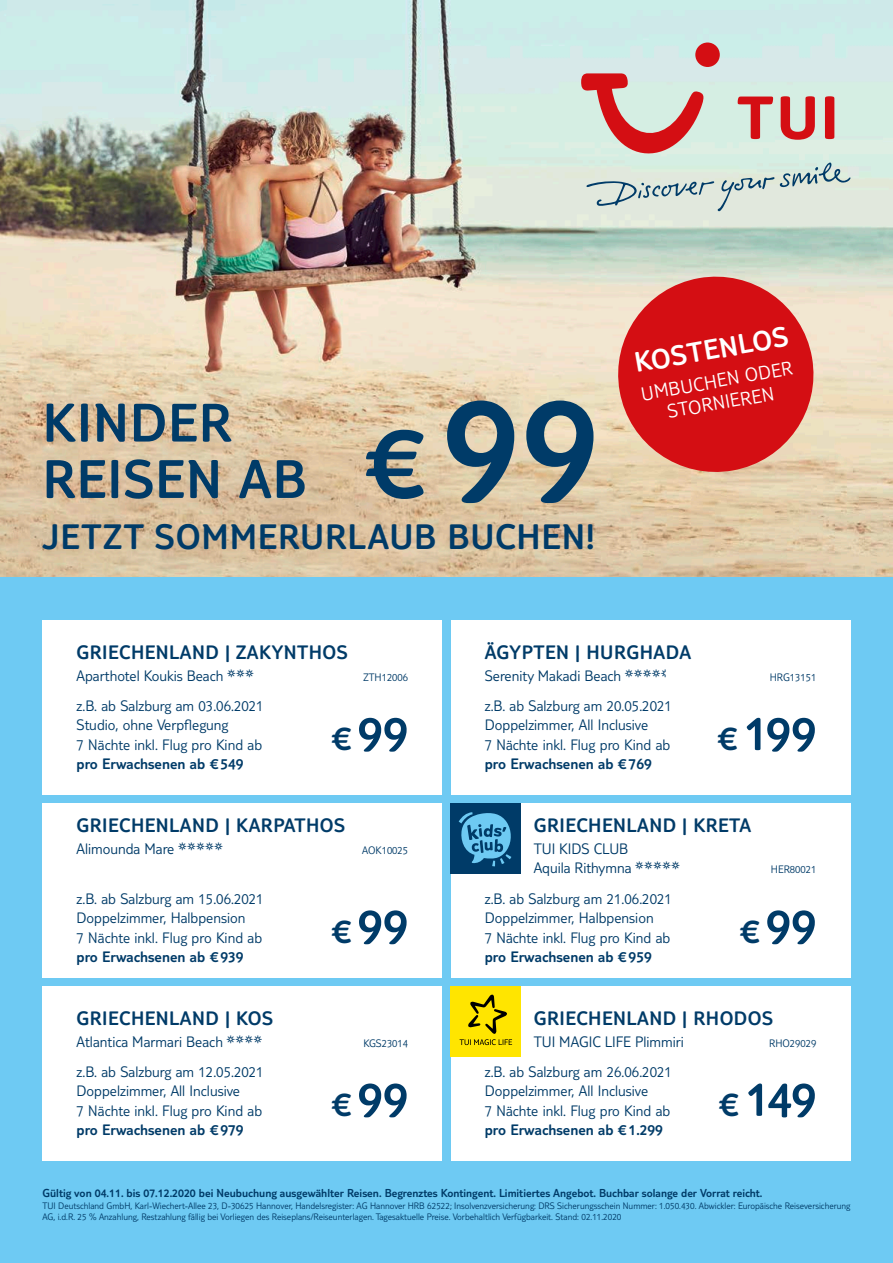
<style>
.page{position:relative;width:893px;height:1263px;background:#fff}
.page>*{position:absolute;margin:0;border:0;box-sizing:border-box;transform-origin:0 0}
.t1{font:300 56.4px/56.4px "TUI Type";letter-spacing:.02em;color:#003b68}
.t2{font:300 51px "TUI Type";letter-spacing:.005em;color:#003b68}
.t3{font:300 36.75px "TUI Type";letter-spacing:.02em;color:#003b68}
.t4{font:300 29.1px "TUI Type";color:#fff}
.t5{font:300 20.25px "TUI Type";letter-spacing:.025em;color:#003b68}
.t6{font:300 19.95px/22px "TUI Type";color:#fff;text-align:center}
.t7{font:300 15.75px/19.5px "TUI Type";color:#003b68}
.t8{font:300 15.75px "TUI Type";color:#003b68}
.t9{font:300 12px "TUI Type";color:#003b68}
.t10{font:300 11.25px "TUI Type";color:#003b68}
.t11{font:300 9.75px/11.7px "TUI Type";color:#003b68}
.s1{font-size:108.15px}
.s2{font-size:154.35px}
.s3{font-size:35.7px}
</style>
<div class="page">
<img style="left:0;top:0;width:893px;height:578px">
<svg style="left:610px;top:269px;width:211px;height:211px;background:#da514b"></svg>
<div style="left:0;top:578px;width:893px;height:685px;background:#6ecaf3"></div>
<div style="left:695px;top:43px;width:25px;height:24px;background:#d40e13;border-radius:50%"></div>
<svg style="left:581px;top:73px;width:269px;height:138px;background:#d2c7c0"></svg>
<div style="left:43px;top:620px;width:399px;height:175px;background:#fff"></div>
<div style="left:451px;top:620px;width:399px;height:175px;background:#fff"></div>
<div style="left:43px;top:803px;width:399px;height:174px;background:#fff"></div>
<div style="left:451px;top:803px;width:399px;height:174px;background:#fff"></div>
<div style="left:43px;top:986px;width:399px;height:174px;background:#fff"></div>
<div style="left:451px;top:986px;width:399px;height:174px;background:#fff"></div>
<div style="left:451px;top:986px;width:70px;height:70px;background:#ffe500"></div>
<svg style="left:460px;top:994px;width:52px;height:51px"></svg>
<div style="left:451px;top:803px;width:70px;height:70px;background:#003b68"></div>
<svg style="left:459px;top:812px;width:53px;height:54px"></svg>
<h1 class="t1" style="left:43px;top:393px;width:557px">KINDER<br>REISEN AB <span class="s1">€</span> <span class="s2">99</span></h1>
<h3 class="t3" style="left:43px;top:515px;width:554px">JETZT SOMMERURLAUB BUCHEN!</h3>
<h3 class="t4" style="left:632px;top:346px;width:157px;rotate:-10deg">KOSTENLOS</h3>
<p class="t6" style="left:639px;top:383px;width:155px;rotate:-10deg">UMBUCHEN ODER<br>STORNIEREN</p>
<p class="t5" style="left:77px;top:641px;width:273px">GRIECHENLAND | ZAKYNTHOS</p>
<p class="t7" style="left:77px;top:665px;width:180px">Aparthotel Koukis Beach ✓</p>
<p class="t10" style="left:363px;top:671px;width:46px">ZTH12006</p>
<p class="t7" style="left:77px;top:696px;width:189px">z.B. ab Salzburg am 03.06.2021<br>Studio, ohne Verpflegung<br>7 Nächte inkl. Flug pro Kind ab</p>
<h2 class="t2" style="left:332px;top:704px;width:78px"><span class="s3">€</span>99</h2>
<p class="t5" style="left:485px;top:641px;width:208px">ÄGYPTEN | HURGHADA</p>
<p class="t7" style="left:485px;top:665px;width:138px">Serenity Makadi Beach</p>
<p class="t10" style="left:770px;top:671px;width:48px">HRG13151</p>
<p class="t7" style="left:485px;top:696px;width:189px">z.B. ab Salzburg am 20.05.2021<br>Doppelzimmer, All Inclusive<br>7 Nächte inkl. Flug pro Kind ab</p>
<h2 class="t2" style="left:717px;top:704px;width:101px"><span class="s3">€</span> 199</h2>
<p class="t8" style="left:77px;top:755px;width:169px">pro Erwachsenen ab €549</p>
<p class="t8" style="left:485px;top:755px;width:169px">pro Erwachsenen ab €769</p>
<p class="t5" style="left:77px;top:814px;width:270px">GRIECHENLAND | KARPATHOS</p>
<p class="t7" style="left:77px;top:839px;width:99px">Alimounda Mare</p>
<p class="t10" style="left:362px;top:844px;width:48px">AOK10025</p>
<p class="t7" style="left:77px;top:888px;width:189px">z.B. ab Salzburg am 15.06.2021<br>Doppelzimmer, Halbpension<br>7 Nächte inkl. Flug pro Kind ab</p>
<h2 class="t2" style="left:332px;top:896px;width:78px"><span class="s3">€</span>99</h2>
<p class="t5" style="left:534px;top:814px;width:219px">GRIECHENLAND | KRETA</p>
<p class="t7" style="left:534px;top:839px;width:99px">TUI KIDS CLUB<br>Aquila Rithymna</p>
<p class="t10" style="left:771px;top:863px;width:47px">HER80021</p>
<p class="t7" style="left:485px;top:888px;width:189px">z.B. ab Salzburg am 21.06.2021<br>Doppelzimmer, Halbpension<br>7 Nächte inkl. Flug pro Kind ab</p>
<h2 class="t2" style="left:740px;top:896px;width:78px"><span class="s3">€</span>99</h2>
<p class="t8" style="left:77px;top:948px;width:169px">pro Erwachsenen ab €939</p>
<p class="t8" style="left:485px;top:948px;width:169px">pro Erwachsenen ab €959</p>
<p class="t5" style="left:77px;top:1006px;width:198px">GRIECHENLAND | KOS</p>
<p class="t7" style="left:77px;top:1031px;width:188px">Atlantica Marmari Beach ✔</p>
<p class="t10" style="left:363px;top:1036px;width:46px">KGS23014</p>
<p class="t7" style="left:77px;top:1061px;width:189px">z.B. ab Salzburg am 12.05.2021<br>Doppelzimmer, All Inclusive<br>7 Nächte inkl. Flug pro Kind ab</p>
<h2 class="t2" style="left:332px;top:1069px;width:78px"><span class="s3">€</span>99</h2>
<p class="t5" style="left:534px;top:1006px;width:241px">GRIECHENLAND | RHODOS</p>
<p class="t7" style="left:534px;top:1031px;width:152px">TUI MAGIC LIFE Plimmiri</p>
<p class="t10" style="left:769px;top:1036px;width:49px">RHO29029</p>
<p class="t7" style="left:485px;top:1061px;width:189px">z.B. ab Salzburg am 26.06.2021<br>Doppelzimmer, All Inclusive<br>7 Nächte inkl. Flug pro Kind ab</p>
<h2 class="t2" style="left:719px;top:1069px;width:99px"><span class="s3">€</span> 149</h2>
<p class="t8" style="left:77px;top:1121px;width:169px">pro Erwachsenen ab €979</p>
<p class="t8" style="left:485px;top:1121px;width:180px">pro Erwachsenen ab €1.299</p>
<p class="t9" style="left:43px;top:1186px;width:721px">Gültig von 04.11. bis 07.12.2020 bei Neubuchung ausgewählter Reisen. Begrenztes Kontingent. Limitiertes Angebot. Buchbar solange der Vorrat reicht.</p>
<p class="t11" style="left:43px;top:1199px;width:809px">TUI Deutschland GmbH, Karl-Wiechert-Allee 23, D-30625 Hannover, Handelsregister: AG Hannover HRB 62522; Insolvenzversicherung: DRS Sicherungsschein Nummer: 1.050.430. Abwickler: Europäische Reiseversicherung<br>AG, i.d.R. 25 % Anzahlung, Restzahlung fällig bei Vorliegen des Reiseplans/Reiseunterlagen. Tagesaktuelle Preise. Vorbehaltlich Verfügbarkeit. Stand: 02.11.2020</p>
</div>
